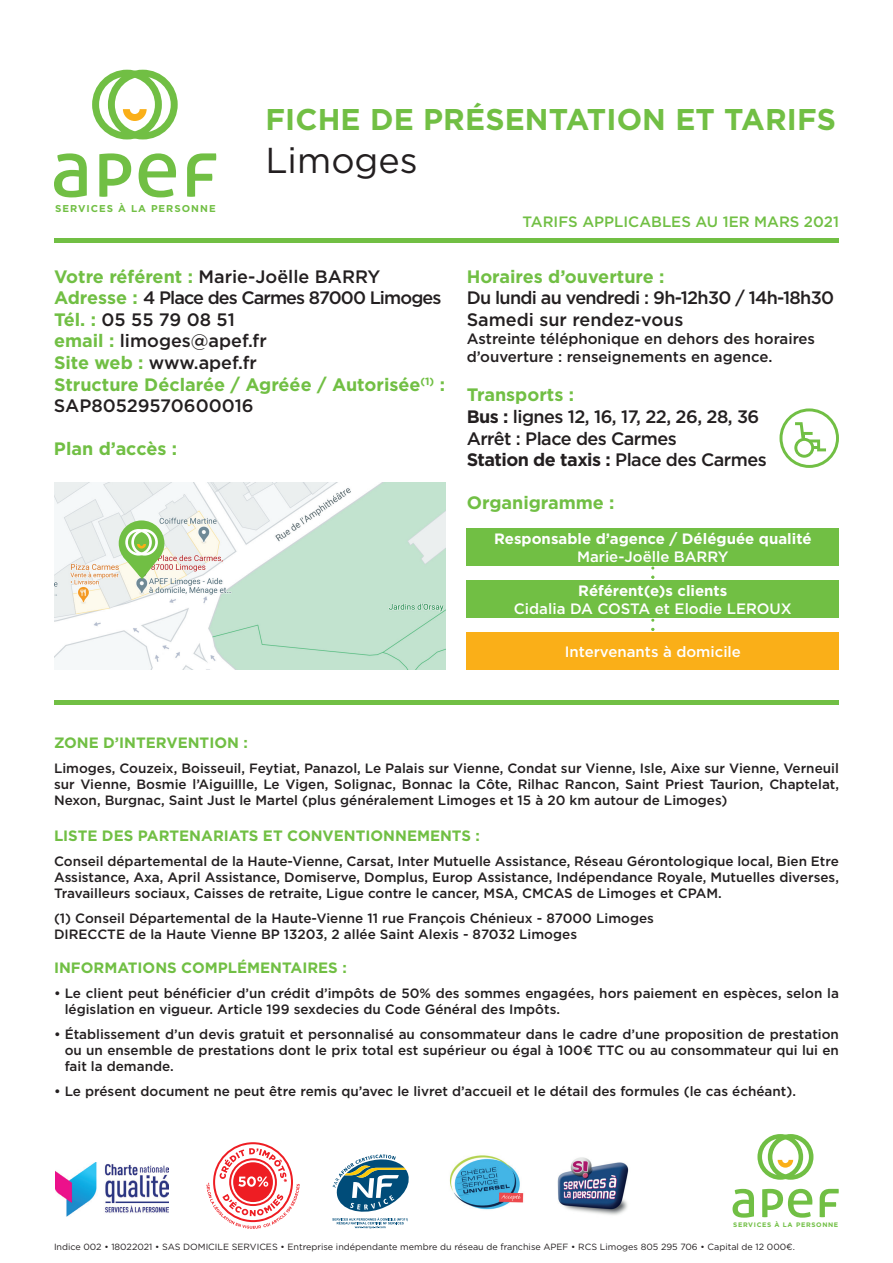
<style>
.page{position:relative;width:893px;height:1263px;background:#fff}
.page>*{position:absolute;margin:0;border:0;box-sizing:border-box;transform-origin:0 0}
.t1{font:36px "Gotham";color:#231f20}
.t2{font:700 30px "Gotham";letter-spacing:.005em;color:#71bf44}
.t3{font:500 18px/21.6px "Gotham";color:#231f20}
.t4{font:500 18px/21.6px "Gotham";letter-spacing:-.03em;color:#231f20}
.t5{font:700 18px "Gotham";color:#71bf44}
.t6{font:700 15px "Gotham";color:#71bf44}
.t7{font:500 15px/18px "Gotham";color:#231f20}
.t8{font:500 15px "Gotham";color:#fff}
.t9{font:700 15px "Gotham";color:#fff}
.t10{font:500 15px "Gotham";color:#71bf44}
.t11{font:500 13.5px/16.2px "Gotham";color:#231f20;text-align:justify}
.t12{font:700 9.9px "Gotham";letter-spacing:.1em;color:#71bf44}
.t13{font:9px "Gotham";color:#231f20}
.t14{font:700 6.45px "Gotham";letter-spacing:.1em;color:#71bf44}
.s1{font-weight:700;color:#71bf44}
.s2{font-weight:700}
</style>
<div class="page">
<div style="left:54px;top:238px;width:785px;height:5px;background:#71bf44"></div>
<svg style="left:54px;top:153px;width:33px;height:44px"></svg>
<svg style="left:99px;top:153px;width:32px;height:44px"></svg>
<svg style="left:139px;top:153px;width:37px;height:44px"></svg>
<svg style="left:187px;top:153px;width:29px;height:44px"></svg>
<svg style="left:92px;top:70px;width:86px;height:69px"></svg>
<svg style="left:779px;top:408px;width:60px;height:60px"></svg>
<hr style="left:54px;top:700px;width:785px;height:4px;background:#71bf44">
<div style="left:467px;top:528px;width:372px;height:37px;background:#71bf44"></div>
<div style="left:467px;top:580px;width:372px;height:37px;background:#71bf44"></div>
<div style="left:467px;top:632px;width:372px;height:38px;background:#faaf18"></div>
<svg style="left:651px;top:566px;width:3px;height:13px"></svg>
<svg style="left:651px;top:619px;width:3px;height:12px"></svg>
<svg style="left:732px;top:1189px;width:22px;height:29px"></svg>
<svg style="left:762px;top:1189px;width:50px;height:29px"></svg>
<svg style="left:820px;top:1189px;width:19px;height:28px"></svg>
<svg style="left:757px;top:1134px;width:56px;height:46px"></svg>
<svg style="left:207px;top:1142px;width:93px;height:87px"></svg>
<svg style="left:333px;top:1154px;width:76px;height:58px"></svg>
<svg style="left:332px;top:1218px;width:76px;height:11px"></svg>
<img style="left:557px;top:1157px;width:72px;height:58px">
<img style="left:449px;top:1155px;width:75px;height:55px">
<img style="left:55px;top:1162px;width:113px;height:54px">
<img style="left:54px;top:482px;width:391px;height:188px">
<div style="left:119px;top:520px;width:45px;height:46px;background:#71bf44;border-radius:50%"></div>
<svg style="left:123px;top:529px;width:37px;height:50px"></svg>
<p class="t12" style="left:55px;top:202px;width:162px">SERVICES À LA PERSONNE</p>
<h2 class="t2" style="left:265px;top:99px;width:572px">FICHE DE PRÉSENTATION ET TARIFS</h2>
<h1 class="t1" style="left:265px;top:137px;width:154px">Limoges</h1>
<p class="t10" style="left:523px;top:212px;width:318px">TARIFS APPLICABLES AU 1ER MARS 2021</p>
<h3 class="t3" style="left:54px;top:265px;width:393px"><span class="s1">Votre référent :</span> Marie-Joëlle BARRY<br><span class="s1">Adresse :</span> 4 Place des Carmes 87000 Limoges<br><span class="s1">Tél. :</span> 05 55 79 08 51<br><span class="s1">email :</span> limoges@apef.fr<br><span class="s1">Site web :</span> www.apef.fr<br><span class="s1">Structure Déclarée / Agréée / Autorisée</span><sup>(1)</sup> <span class="s1">:<br></span>SAP80529570600016</h3>
<h3 class="t5" style="left:54px;top:437px;width:125px">Plan d’accès :</h3>
<h3 class="t5" style="left:467px;top:264px;width:199px">Horaires d’ouverture :</h3>
<h3 class="t4" style="left:467px;top:287px;width:369px">Du lundi au vendredi : 9h-12h30 / 14h-18h30<br>Samedi sur rendez-vous</h3>
<p class="t7" style="left:467px;top:329px;width:350px">Astreinte téléphonique en dehors des horaires d’ouverture : renseignements en agence.</p>
<h3 class="t4" style="left:467px;top:384px;width:302px"><span class="s1">Transports :<br></span><span class="s2">Bus :</span> lignes 12, 16, 17, 22, 26, 28, 36<br>Arrêt : Place des Carmes<br><span class="s2">Station de taxis :</span> Place des Carmes</h3>
<h3 class="t5" style="left:467px;top:491px;width:149px">Organigramme :</h3>
<p class="t9" style="left:494px;top:528px;width:319px">Responsable d’agence / Déléguée qualité</p>
<p class="t8" style="left:577px;top:547px;width:153px">Marie-Joëlle BARRY</p>
<p class="t9" style="left:578px;top:581px;width:151px">Référent(e)s clients</p>
<p class="t8" style="left:514px;top:599px;width:279px">Cidalia DA COSTA et Elodie LEROUX</p>
<p class="t8" style="left:565px;top:642px;width:178px">Intervenants à domicile</p>
<p class="t6" style="left:54px;top:733px;width:195px">ZONE D’INTERVENTION :</p>
<p class="t11" style="left:54px;top:760px;width:786px">Limoges, Couzeix, Boisseuil, Feytiat, Panazol, Le Palais sur Vienne, Condat sur Vienne, Isle, Aixe sur Vienne, Verneuil sur Vienne, Bosmie l’Aiguillle, Le Vigen, Solignac, Bonnac la Côte, Rilhac Rancon, Saint Priest Taurion, Chaptelat, Nexon, Burgnac, Saint Just le Martel (plus généralement Limoges et 15 à 20 km autour de Limoges)</p>
<p class="t6" style="left:54px;top:826px;width:427px">LISTE DES PARTENARIATS ET CONVENTIONNEMENTS :</p>
<p class="t11" style="left:54px;top:853px;width:786px">Conseil départemental de la Haute-Vienne, Carsat, Inter Mutuelle Assistance, Réseau Gérontologique local, Bien Etre Assistance, Axa, April Assistance, Domiserve, Domplus, Europ Assistance, Indépendance Royale, Mutuelles diverses, Travailleurs sociaux, Caisses de retraite, Ligue contre le cancer, MSA, CMCAS de Limoges et CPAM.</p>
<p class="t11" style="left:54px;top:910px;width:601px">(1) Conseil Départemental de la Haute-Vienne 11 rue François Chénieux - 87000 Limoges<br>DIRECCTE de la Haute Vienne BP 13203, 2 allée Saint Alexis - 87032 Limoges</p>
<p class="t6" style="left:54px;top:958px;width:294px">INFORMATIONS COMPLÉMENTAIRES :</p>
<p class="t11" style="left:65px;top:985px;width:776px;text-indent:-11px">• Le client peut bénéficier d’un crédit d’impôts de 50% des sommes engagées, hors paiement en espèces, selon la législation en vigueur. Article 199 sexdecies du Code Général des Impôts.</p>
<p class="t11" style="left:65px;top:1026px;width:776px;text-indent:-11px">• Établissement d’un devis gratuit et personnalisé au consommateur dans le cadre d’une proposition de prestation ou un ensemble de prestations dont le prix total est supérieur ou égal à 100€ TTC ou au consommateur qui lui en fait la demande.</p>
<p class="t11" style="left:54px;top:1083px;width:743px">• Le présent document ne peut être remis qu’avec le livret d’accueil et le détail des formules (le cas échéant).</p>
<p class="t14" style="left:733px;top:1221px;width:107px">SERVICES À LA PERSONNE</p>
<p class="t13" style="left:54px;top:1241px;width:742px">Indice 002 • 18022021 • SAS DOMICILE SERVICES • Entreprise indépendante membre du réseau de franchise APEF • RCS Limoges 805 295 706 • Capital de 12 000€.</p>
</div>
